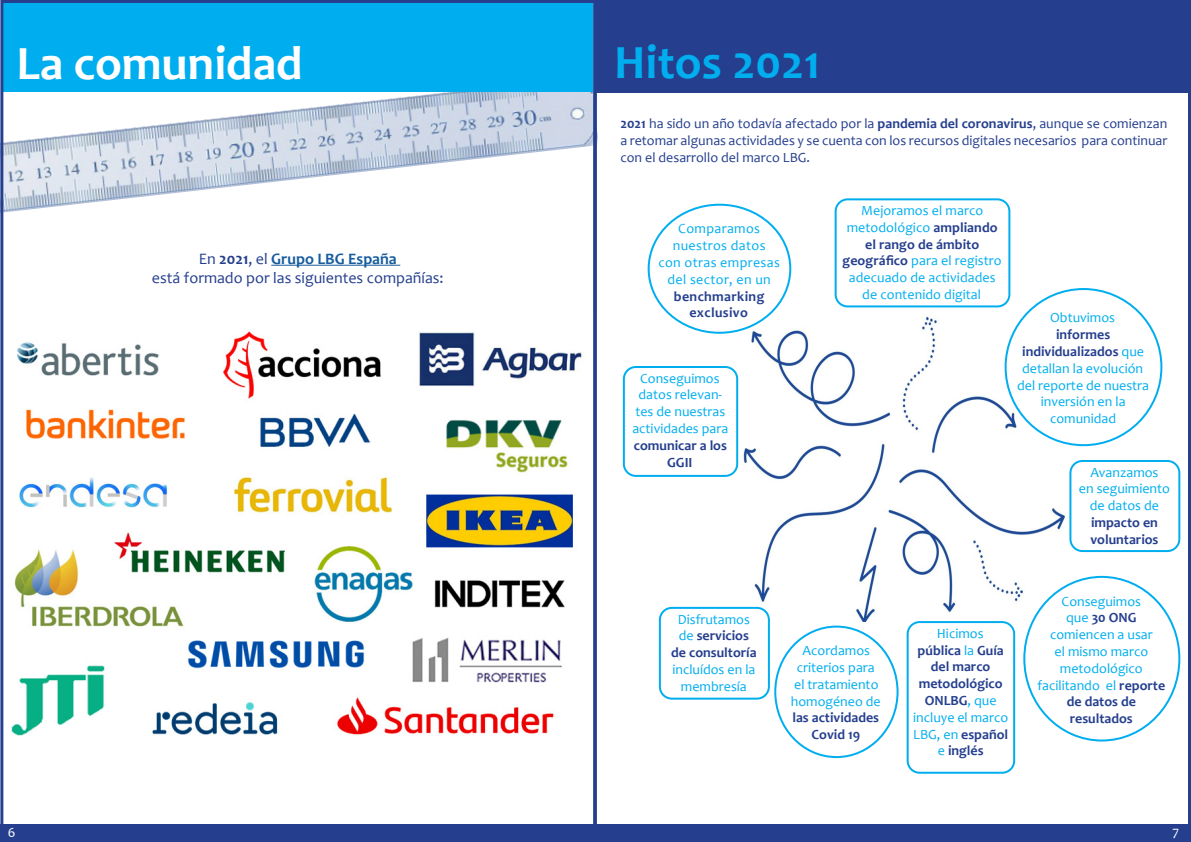
<style>
.page{position:relative;width:1191px;height:842px;background:#fff}
.page>*{position:absolute;margin:0;border:0;box-sizing:border-box;transform-origin:0 0}
.t1{font:700 48px "Candara";color:#fff}
.t2{font:700 48px "Candara";color:#00aeef}
.t3{font:16px "Candara";color:#253f8e}
.t4{font:700 16px "Candara";color:#175d9e}
.t5{font:14px/16.8px "Candara";color:#00aeef;text-align:center}
.t6{font:14px/16.8px "Candara";color:#253f8e;text-align:justify}
.t7{font:700 14px/16.8px "Candara";color:#253f8e;text-align:center}
.t8{font:14px/16.8px "Candara";letter-spacing:.025em;color:#00aeef;text-align:center}
.t9{font:14px "Candara";color:#fff}
.s1{font-weight:700}
.s2{font-weight:400;color:#253f8e}
.s3{color:#253f8e}
.s4{font-weight:700;color:#253f8e}
.s5{font-weight:400;color:#00aeef}
</style>
<div class="page">
<img style="left:4px;top:92px;width:588px;height:121px">
<svg style="left:596px;top:0;width:595px;height:824px"></svg>
<img style="left:11px;top:331px;width:571px;height:405px">
<div style="left:0;top:824px;width:1191px;height:18px;background:#253f8e"></div>
<div style="left:3px;top:3px;width:590px;height:89px;background:#00aeef"></div>
<div style="left:0;top:0;width:596px;height:842px;border:3px solid #253f8e"></div>
<div style="left:594px;top:0;width:595px;height:92px;background:#253f8e"></div>
<img style="left:672px;top:303px;width:455px;height:318px">
<div style="left:623px;top:366px;width:115px;height:111px;border:2px solid #00aeef;border-radius:12px"></div>
<div style="left:1069px;top:460px;width:111px;height:92px;border:2px solid #00aeef;border-radius:12px"></div>
<div style="left:834px;top:198px;width:176px;height:109px;border:2px solid #00aeef;border-radius:12px"></div>
<div style="left:906px;top:621px;width:109px;height:153px;border:2px solid #00aeef;border-radius:12px"></div>
<div style="left:659px;top:607px;width:111px;height:93px;border:2px solid #00aeef;border-radius:12px"></div>
<hr style="left:271px;top:265px;width:129px;height:1px;background:#175d9e">
<p class="t1" style="left:16px;top:33px;width:288px">La comunidad</p>
<p class="t2" style="left:614px;top:32px;width:207px">Hitos 2021</p>
<p class="t6" style="left:620px;top:115px;width:548px"><span class="s1">2021</span> ha sido un año todavía afectado por la <span class="s1">pandemia del coronavirus</span>, aunque se comienzan a retomar algunas actividades y se cuenta con los recursos digitales necesarios para continuar con el desarrollo del marco LBG.</p>
<p class="t4" style="left:199px;top:249px;width:200px"><span class="s2">En</span> <span class="s3">2021</span><span class="s2">, el</span> Grupo LBG España</p>
<p class="t3" style="left:152px;top:268px;width:293px">está formado por las siguientes compañías:</p>
<p class="t9" style="left:8px;top:824px;width:9px">6</p>
<p class="t8" style="left:658px;top:220px;width:123px">Comparamos nuestros datos<br>con otras empresas del sector, en un <span class="s4">benchmarking exclusivo</span></p>
<p class="t5" style="left:632px;top:370px;width:97px">Conseguimos datos relevan&shy;tes de nuestras actividades para <span class="s4">comunicar a los<br>GGII</span></p>
<p class="t5" style="left:842px;top:202px;width:161px">Mejoramos el marco metodológico <span class="s4">ampliando el rango de ámbito geográfico</span> para el registro adecuado de actividades de contenido digital</p>
<p class="t5" style="left:1017px;top:309px;width:133px">Obtuvimos<br><span class="s4">informes individualizados</span> que detallan la evolución del reporte de nuestra inversión en la comunidad</p>
<p class="t5" style="left:1078px;top:463px;width:93px">Avanzamos<br>en seguimiento de datos de <span class="s4">impacto en voluntarios</span></p>
<p class="t5" style="left:671px;top:610px;width:87px">Disfrutamos de <span class="s4">servicios de consultoría </span>incluídos en la membresía</p>
<p class="t5" style="left:791px;top:642px;width:91px">Acordamos criterios para el tratamiento homogéneo de <span class="s4">las actividades<br>Covid 19</span></p>
<p class="t7" style="left:913px;top:625px;width:97px"><span class="s5">Hicimos<br></span>pública <span class="s5">la</span> Guía del marco metodológico<br>ONLBG<span class="s5">, que incluye el marco<br>LBG, en</span> español <span class="s5">e</span> inglés</p>
<p class="t5" style="left:1037px;top:592px;width:129px">Conseguimos<br>que <span class="s4">30 ONG </span>comiencen a usar<br>el mismo marco metodológico facilitando el <span class="s4">reporte de datos de resultados</span></p>
<p class="t9" style="left:1172px;top:822px;width:8px">7</p>
</div>
